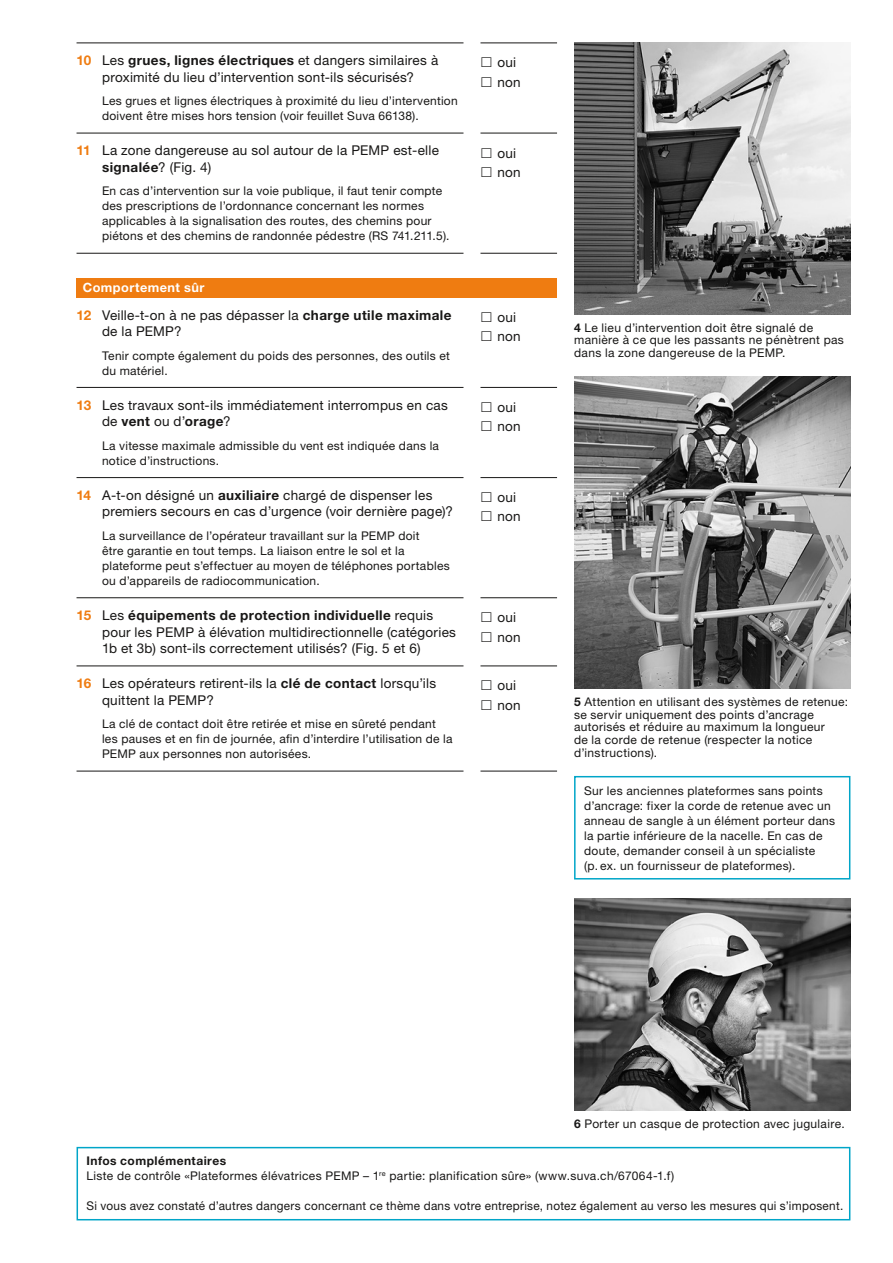
<style>
.page{position:relative;width:893px;height:1263px;background:#fff}
.page>*{position:absolute;margin:0;border:0;box-sizing:border-box;transform-origin:0 0}
.t1{font:13.5px/16.5px "Helvetica Neue LT Std";letter-spacing:.02em;color:#181716}
.t2{font:700 12.75px "Helvetica Neue LT Std";letter-spacing:.035em;color:#fff}
.t3{font:12px/15px "Helvetica Neue LT Std";letter-spacing:.025em;color:#181716}
.s1{font-weight:700;color:#ef7c11}
.s2{font-weight:700}
</style>
<div class="page">
<img style="left:574px;top:376px;width:276px;height:313px">
<img style="left:574px;top:43px;width:276px;height:271px">
<img style="left:574px;top:899px;width:276px;height:212px">
<hr style="left:480px;top:253px;width:77px;height:1px;background:#181716">
<hr style="left:480px;top:43px;width:77px;height:1px;background:#181716">
<hr style="left:480px;top:133px;width:77px;height:1px;background:#181716">
<hr style="left:77px;top:43px;width:386px;height:1px;background:#181716">
<hr style="left:77px;top:133px;width:386px;height:1px;background:#181716">
<hr style="left:77px;top:253px;width:386px;height:1px;background:#181716">
<div style="left:77px;top:278px;width:480px;height:19px;background:#ef7c11"></div>
<hr style="left:480px;top:771px;width:77px;height:1px;background:#181716">
<hr style="left:480px;top:387px;width:77px;height:1px;background:#181716">
<hr style="left:480px;top:477px;width:77px;height:1px;background:#181716">
<hr style="left:480px;top:597px;width:77px;height:1px;background:#181716">
<hr style="left:480px;top:665px;width:77px;height:1px;background:#181716">
<hr style="left:77px;top:387px;width:386px;height:1px;background:#181716">
<hr style="left:77px;top:477px;width:386px;height:1px;background:#181716">
<hr style="left:77px;top:597px;width:386px;height:1px;background:#181716">
<hr style="left:77px;top:665px;width:386px;height:1px;background:#181716">
<hr style="left:77px;top:771px;width:386px;height:1px;background:#181716">
<div style="left:77px;top:1147px;width:773px;height:73px;border:2px solid #00a5c8"></div>
<div style="left:574px;top:776px;width:276px;height:103px;border:2px solid #00a5c8"></div>
<p class="t1" style="left:77px;top:52px;width:363px;text-align:center"><span class="s1">10</span> Les <span class="s2">grues, lignes électriques</span> et dangers similaires à proximité du lieu d’intervention sont-ils sécurisés?</p>
<p class="t3" style="left:102px;top:93px;width:357px">Les grues et lignes électriques à proximité du lieu d’intervention doivent être mises hors tension (voir feuillet Suva 66138).</p>
<p class="t1" style="left:102px;top:142px;width:338px;text-indent:-26px"><span class="s1">11</span> La zone dangereuse au sol autour de la PEMP est-elle <span class="s2">signalée</span>? (Fig. 4)</p>
<p class="t3" style="left:102px;top:184px;width:349px">En cas d’intervention sur la voie publique, il faut tenir compte des prescriptions de l’ordonnance concernant les normes applicables à la signalisation des routes, des chemins pour piétons et des chemins de randonnée pédestre (RS 741.211.5).</p>
<p class="t2" style="left:83px;top:280px;width:123px">Comportement sûr</p>
<p class="t1" style="left:102px;top:306px;width:351px;text-indent:-26px"><span class="s1">12</span> Veille-t-on à ne pas dépasser la <span class="s2">charge utile maximale </span>de la PEMP?</p>
<p class="t3" style="left:102px;top:348px;width:349px">Tenir compte également du poids des personnes, des outils et du matériel.</p>
<p class="t1" style="left:102px;top:397px;width:347px;text-indent:-26px"><span class="s1">13</span> Les travaux sont-ils immédiatement interrompus en cas de <span class="s2">vent</span> ou d’<span class="s2">orage</span>?</p>
<p class="t3" style="left:102px;top:438px;width:338px">La vitesse maximale admissible du vent est indiquée dans la notice d’instructions.</p>
<p class="t1" style="left:102px;top:487px;width:353px;text-indent:-26px"><span class="s1">14</span> A-t-on désigné un <span class="s2">auxiliaire</span> chargé de dispenser les premiers secours en cas d’urgence (voir dernière page)?</p>
<p class="t3" style="left:102px;top:528px;width:349px">La surveillance de l’opérateur travaillant sur la PEMP doit<br>être garantie en tout temps. La liaison entre le sol et la plateforme peut s’effectuer au moyen de téléphones portables ou d’appareils de radiocommunication.</p>
<p class="t1" style="left:497px;top:53px;width:25px;line-height:19.2px">oui non</p>
<p class="t1" style="left:497px;top:143px;width:25px;line-height:19.2px">oui non</p>
<p class="t1" style="left:497px;top:307px;width:25px;line-height:19.2px">oui non</p>
<p class="t1" style="left:497px;top:397px;width:25px;line-height:19.2px">oui non</p>
<p class="t1" style="left:497px;top:487px;width:25px;line-height:19.2px">oui non</p>
<p class="t1" style="left:102px;top:607px;width:355px;text-indent:-26px"><span class="s1">15</span> Les <span class="s2">équipements de protection individuelle</span> requis pour les PEMP à élévation multidirectionnelle (catégories<br>1b et 3b) sont-ils correctement utilisés? (Fig. 5 et 6)</p>
<p class="t1" style="left:497px;top:608px;width:25px;line-height:19.2px">oui non</p>
<p class="t1" style="left:102px;top:675px;width:336px;text-indent:-26px"><span class="s1">16</span> Les opérateurs retirent-ils la <span class="s2">clé de contact</span> lorsqu’ils quittent la PEMP?</p>
<p class="t3" style="left:102px;top:716px;width:352px">La clé de contact doit être retirée et mise en sûreté pendant les pauses et en fin de journée, afin d’interdire l’utilisation de la<br>PEMP aux personnes non autorisées.</p>
<p class="t1" style="left:497px;top:676px;width:25px;line-height:19.2px">oui non</p>
<p class="t3" style="left:574px;top:321px;width:271px;line-height:12.8px"><span class="s2">4</span> Le lieu d’intervention doit être signalé de manière à ce que les passants ne pénètrent pas dans la zone dangereuse de la PEMP.</p>
<p class="t3" style="left:574px;top:695px;width:276px;line-height:12.8px"><span class="s2">5</span> Attention en utilisant des systèmes de retenue: se servir uniquement des points d’ancrage autorisés et réduire au maximum la longueur<br>de la corde de retenue (respecter la notice d’instructions).</p>
<p class="t3" style="left:584px;top:782px;width:253px">Sur les anciennes plateformes sans points d’ancrage: fixer la corde de retenue avec un anneau de sangle à un élément porteur dans la partie inférieure de la nacelle. En cas de doute, demander conseil à un spécialiste<br>(p. ex. un fournisseur de plateformes).</p>
<p class="t3" style="left:574px;top:1116px;width:272px"><span class="s2">6</span> Porter un casque de protection avec jugulaire.</p>
<p class="t3" style="left:87px;top:1153px;width:589px"><span class="s2">Infos complémentaires<br></span>Liste de contrôle «Plateformes élévatrices PEMP – 1<sup>re</sup> partie: planification sûre» (www.suva.ch/67064-1.f)</p>
<p class="t3" style="left:87px;top:1198px;width:758px">Si vous avez constaté d’autres dangers concernant ce thème dans votre entreprise, notez également au verso les mesures qui s’imposent.</p>
</div>
